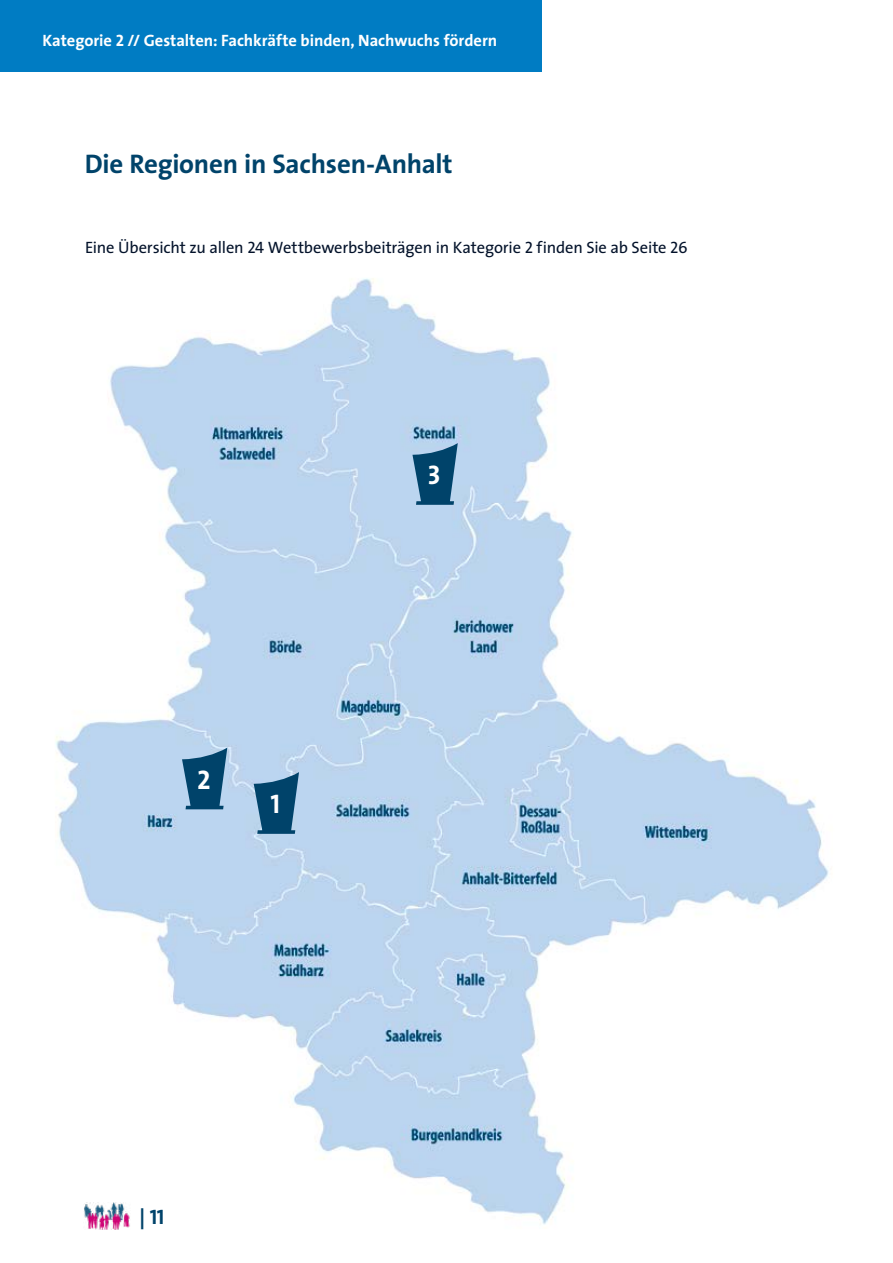
<style>
.page{position:relative;width:893px;height:1263px;background:#fff}
.page>*{position:absolute;margin:0;border:0;box-sizing:border-box;transform-origin:0 0}
.t1{font:700 27px "The Sans";letter-spacing:-.01em;color:#00436a}
.t2{font:27px "The Sans Bold Caps";color:#fff}
.t3{font:21px "The Sans Bold Caps";color:#00436a}
.t4{font:16.5px "The Sans";letter-spacing:-.01em;color:#03122a}
.Infobereich_Ungerade{font:700 16.5px "The Sans";letter-spacing:-.005em;color:#fff}
.s1{font-family:"The Sans Bold Caps";font-weight:400}
.s2{font-family:"The Sans Regular Caps"}
</style>
<div class="page">
<div style="left:0;top:0;width:541px;height:72px;background:#007cc3"></div>
<img style="left:55px;top:278px;width:774px;height:951px">
<svg style="left:254px;top:772px;width:45px;height:62px;background:#356c90"></svg>
<svg style="left:412px;top:443px;width:46px;height:62px;background:#386f92"></svg>
<svg style="left:182px;top:748px;width:45px;height:61px;background:#346b8f"></svg>
<p class="Infobereich_Ungerade" style="left:43px;top:27px;width:456px">Kategorie <span class="s1">2</span> // Gestalten: Fachkräfte binden, Nachwuchs fördern</p>
<p class="t1" style="left:85px;top:142px;width:369px">Die Regionen in Sachsen-Anhalt</p>
<p class="t4" style="left:85px;top:233px;width:604px">Eine Übersicht zu allen <span class="s2">24</span> Wettbewerbsbeiträgen in Kategorie <span class="s2">2</span> finden Sie ab Seite <span class="s2">26</span></p>
<h1 class="t2" style="left:197px;top:757px;width:15px">2</h1>
<h1 class="t2" style="left:271px;top:781px;width:11px">1</h1>
<h1 class="t2" style="left:428px;top:452px;width:14px">3</h1>
<p class="t3" style="left:139px;top:1199px;width:27px">| 11</p>
</div>
